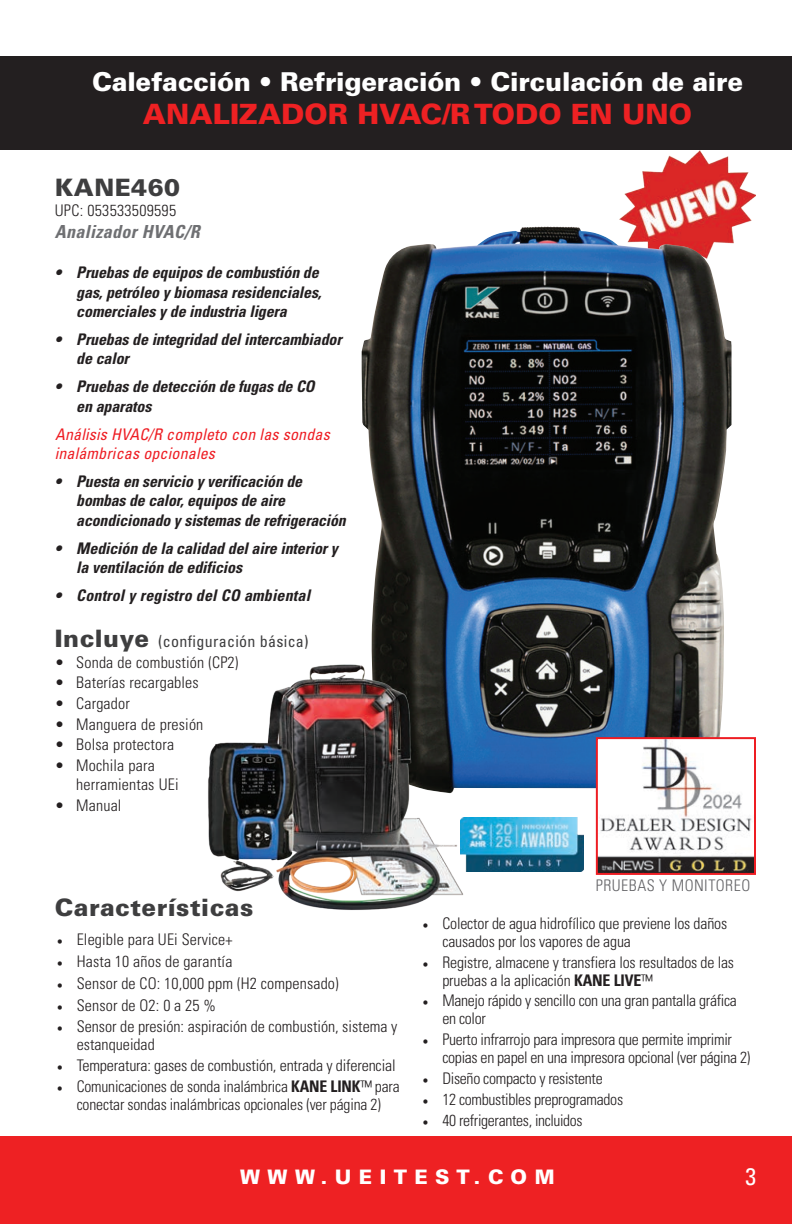
<style>
.page{position:relative;width:792px;height:1224px;background:#fff}
.page>*{position:absolute;margin:0;border:0;box-sizing:border-box;transform-origin:0 0}
.t1{font:900 28px "Univers LT Std";color:#ee2123}
.t2{font:900 26px "Univers LT Std";letter-spacing:-.01em;color:#fff}
.t3{font:900 24px "Univers LT Std";letter-spacing:.02em;color:#3e3e3f}
.t4{font:condensed 24px "Univers LT Std";color:#fff}
.t5{font:900 20px "Univers LT Std";letter-spacing:.37em;color:#fff}
.t6{font:italic 700 condensed 18px "Univers LT Std";letter-spacing:.02em;color:#6f7073}
.t7{font:300 condensed 16px/18px "Univers LT Std";letter-spacing:-.01em;color:#231f20}
.t8{font:italic 700 condensed 16px/19.2px "Univers LT Std";letter-spacing:-.01em;color:#231f20}
.t9{font:300 condensed 16px/19.2px "Univers LT Std";letter-spacing:.01em;color:#231f20}
.t10{font:italic condensed 16px/19.2px "Univers LT Std";letter-spacing:.01em;color:#ee1d23}
.t11{font:italic 700 condensed 16px "Univers LT Std";letter-spacing:.01em;color:#231f20}
.t12{font:condensed 16px "Univers LT Std";letter-spacing:.02em;color:#3e3e3f}
.t13{font:300 condensed 16px "Univers LT Std";letter-spacing:.03em;color:#636366}
.t14{font:300 condensed 16px "Univers LT Std";letter-spacing:.02em;color:#231f20}
.s1{font-weight:900;font-stretch:normal;font-size:24px}
.s2{font-family:"Minion Pro";font-weight:400;font-stretch:normal}
.s3{font-weight:700}
</style>
<div class="page">
<div style="left:0;top:1136px;width:792px;height:88px;background:#ee2123"></div>
<div style="left:0;top:56px;width:792px;height:94px;background:#231f20"></div>
<img style="left:619px;top:150px;width:137px;height:94px">
<img style="left:362px;top:227px;width:370px;height:567px">
<img style="left:208px;top:660px;width:261px;height:250px">
<img style="left:599px;top:740px;width:154px;height:132px">
<div style="left:596px;top:737px;width:160px;height:138px;border:2px solid #ee1d23"></div>
<img style="left:461px;top:817px;width:122px;height:54px">
<h2 class="t2" style="left:92px;top:65px;width:653px">Calefacción • Refrigeración • Circulación de aire</h2>
<h1 class="t1" style="left:143px;top:97px;width:551px">ANALIZADOR HVAC/R TODO EN UNO</h1>
<h3 class="t3" style="left:55px;top:172px;width:127px">KANE460</h3>
<p class="t14" style="left:55px;top:201px;width:123px">UPC: 053533509595</p>
<p class="t6" style="left:55px;top:220px;width:147px">Analizador HVAC/R</p>
<p class="t8" style="left:76px;top:263px;width:247px;text-indent:-22px">• Pruebas de equipos de combustión de gas, petróleo y biomasa residenciales, comerciales y de industria ligera</p>
<p class="t8" style="left:76px;top:330px;width:267px;text-indent:-22px">• Pruebas de integridad del intercambiador de calor</p>
<p class="t8" style="left:76px;top:377px;width:240px;text-indent:-22px">• Pruebas de detección de fugas de CO en aparatos</p>
<p class="t10" style="left:55px;top:424px;width:277px">Análisis HVAC/R completo con las sondas inalámbricas opcionales</p>
<p class="t8" style="left:76px;top:472px;width:271px;text-indent:-22px">• Puesta en servicio y verificación de bombas de calor, equipos de aire acondicionado y sistemas de refrigeración</p>
<p class="t8" style="left:76px;top:539px;width:263px;text-indent:-22px">• Medición de la calidad del aire interior y la ventilación de edificios</p>
<p class="t11" style="left:55px;top:586px;width:257px">• Control y registro del CO ambiental</p>
<p class="t12" style="left:55px;top:631px;width:256px"><span class="s1">Incluye</span> (configuración básica)</p>
<p class="t9" style="left:55px;top:652px;width:185px">• Sonda de combustión (CP2)</p>
<p class="t9" style="left:55px;top:673px;width:146px">• Baterías recargables</p>
<p class="t9" style="left:55px;top:694px;width:77px">• Cargador</p>
<p class="t9" style="left:55px;top:714px;width:150px">• Manguera de presión</p>
<p class="t9" style="left:55px;top:735px;width:121px">• Bolsa protectora</p>
<p class="t9" style="left:76px;top:756px;width:104px;text-indent:-22px">• Mochila para herramientas UEi</p>
<p class="t7" style="left:55px;top:796px;width:68px">• Manual</p>
<h3 class="t3" style="left:55px;top:893px;width:200px">Características</h3>
<p class="t9" style="left:57px;top:929px;width:177px"><span class="s2">•</span> Elegible para UEi Service+</p>
<p class="t9" style="left:57px;top:952px;width:177px"><span class="s2">•</span> Hasta 10 años de garantía</p>
<p class="t9" style="left:57px;top:974px;width:284px"><span class="s2">•</span> Sensor de CO: 10,000 ppm (H2 compensado)</p>
<p class="t9" style="left:57px;top:996px;width:161px"><span class="s2">•</span> Sensor de O2: 0 a 25 %</p>
<p class="t7" style="left:77px;top:1017px;width:322px;text-indent:-20px"><span class="s2">•</span> Sensor de presión: aspiración de combustión, sistema y estanqueidad</p>
<p class="t7" style="left:57px;top:1056px;width:340px"><span class="s2">•</span> Temperatura: gases de combustión, entrada y diferencial</p>
<p class="t7" style="left:57px;top:1077px;width:345px;text-align:center"><span class="s2">•</span> Comunicaciones de sonda inalámbrica <span class="s3">KANE LINK</span>™ para conectar sondas inalámbricas opcionales (ver página 2)</p>
<p class="t13" style="left:596px;top:875px;width:156px">PRUEBAS Y MONITOREO</p>
<p class="t7" style="left:442px;top:914px;width:286px;text-indent:-20px"><span class="s2">•</span> Colector de agua hidrofílico que previene los daños causados por los vapores de agua</p>
<p class="t7" style="left:442px;top:953px;width:293px;text-indent:-20px"><span class="s2">•</span> Registre, almacene y transfiera los resultados de las pruebas a la aplicación <span class="s3">KANE LIVE</span>™</p>
<p class="t7" style="left:442px;top:992px;width:296px;text-indent:-20px"><span class="s2">•</span> Manejo rápido y sencillo con una gran pantalla gráfica en color</p>
<p class="t7" style="left:442px;top:1031px;width:309px;text-indent:-20px"><span class="s2">•</span> Puerto infrarrojo para impresora que permite imprimir copias en papel en una impresora opcional (ver página 2)</p>
<p class="t7" style="left:422px;top:1070px;width:182px"><span class="s2">•</span> Diseño compacto y resistente</p>
<p class="t7" style="left:422px;top:1090px;width:202px"><span class="s2">•</span> 12 combustibles preprogramados</p>
<p class="t7" style="left:422px;top:1111px;width:162px"><span class="s2">•</span> 40 refrigerantes, incluidos</p>
<p class="t5" style="left:240px;top:1165px;width:316px">WWW.UEITEST.COM</p>
<h3 class="t4" style="left:745px;top:1161px;width:12px">3</h3>
</div>
